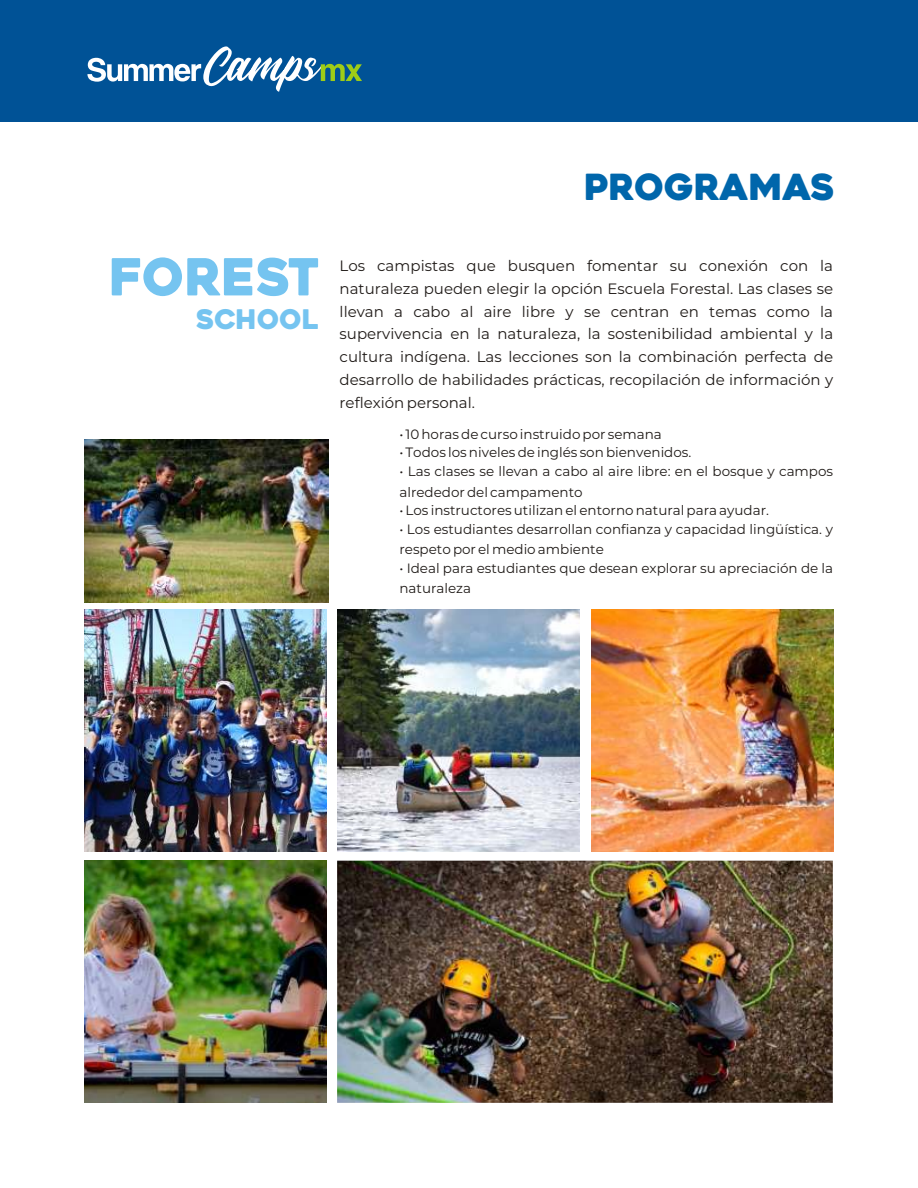
<style>
.page{position:relative;width:918px;height:1188px;background:#fff}
.page>*{position:absolute;margin:0;border:0;box-sizing:border-box;transform-origin:0 0}
.t1{font:51px "Heavitas";color:#75c4f0}
.t2{font:36px "Heavitas";color:#0066ab}
.t3{font:27px "Heavitas";color:#75c4f0}
.t4{font:15px/22.8px "Montserrat";color:#1f1a17;text-align:justify}
.t5{font:13.5px/20.5px "Montserrat";color:#1f1a17}
</style>
<div class="page">
<div style="left:0;top:0;width:918px;height:122px;background:#005296"></div>
<svg style="left:87px;top:46px;width:275px;height:46px"></svg>
<img style="left:591px;top:609px;width:242px;height:242px">
<img style="left:338px;top:609px;width:242px;height:242px">
<img style="left:84px;top:609px;width:242px;height:242px">
<img style="left:84px;top:861px;width:242px;height:242px">
<img style="left:337px;top:861px;width:496px;height:242px">
<img style="left:84px;top:440px;width:245px;height:163px">
<h2 class="t2" style="left:584px;top:173px;width:252px">PROGRAMAS</h2>
<h1 class="t1" style="left:109px;top:257px;width:212px">FOREST</h1>
<h3 class="t3" style="left:196px;top:309px;width:124px">SCHOOL</h3>
<p class="t4" style="left:340px;top:254px;width:495px">Los campistas que busquen fomentar su conexión con la naturaleza pueden elegir la opción Escuela Forestal. Las clases se llevan a cabo al aire libre y se centran en temas como la supervivencia en la naturaleza, la sostenibilidad ambiental y la cultura indígena. Las lecciones son la combinación perfecta de desarrollo de habilidades prácticas, recopilación de información y reflexión personal.</p>
<p class="t5" style="left:399px;top:424px;width:264px">• 10 horas de curso instruido por semana</p>
<p class="t5" style="left:399px;top:442px;width:293px">• Todos los niveles de inglés son bienvenidos.</p>
<p class="t5" style="left:399px;top:461px;width:435px">• Las clases se llevan a cabo al aire libre: en el bosque y campos alrededor del campamento</p>
<p class="t5" style="left:399px;top:500px;width:371px">• Los instructores utilizan el entorno natural para ayudar.</p>
<p class="t5" style="left:399px;top:519px;width:435px">• Los estudiantes desarrollan confianza y capacidad lingüística. y respeto por el medio ambiente</p>
<p class="t5" style="left:399px;top:558px;width:435px">• Ideal para estudiantes que desean explorar su apreciación de la naturaleza</p>
</div>
